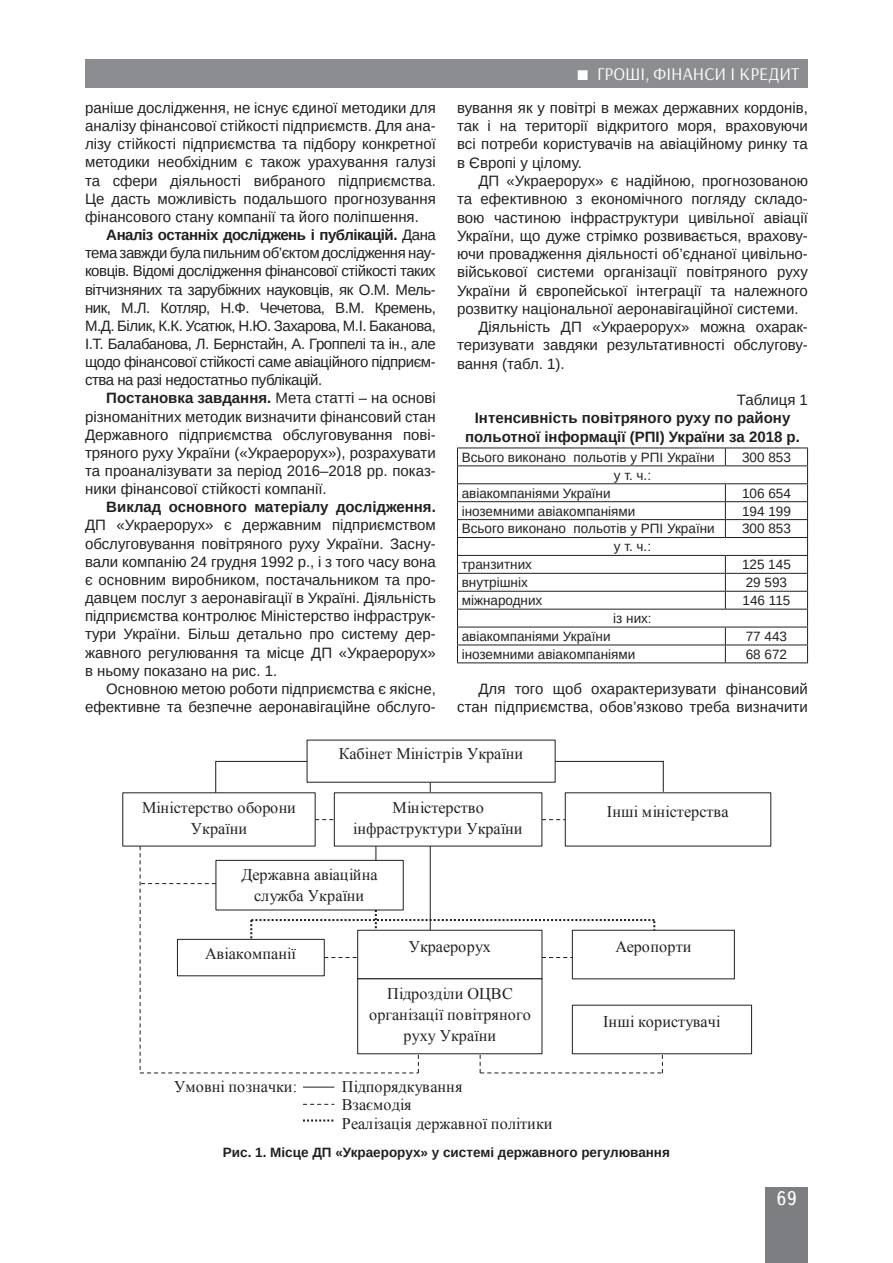
<style>
.page{position:relative;width:893px;height:1263px;background:#fff}
.page>*{position:absolute;margin:0;border:0;box-sizing:border-box;transform-origin:0 0}
.t1{font:19.5px "Ukrainian Text";color:#fff}
.t2{font:18px "Arsenal";color:#fff}
.t3{font:16.2px/18.6px "Times New Roman";color:#231f20;text-align:center}
.t4{font:15px/18.1px "Arimo";color:#231f20;text-align:justify}
.t5{font:700 15px/18.3px "Arimo";color:#231f20;text-align:center}
.t6{font:13.5px "Arimo";color:#231f20}
.t7{font:700 13.5px "Arimo";color:#231f20}
.s1{font-weight:700}
</style>
<div class="page">
<div style="left:765px;top:1187px;width:43px;height:76px;background:#7c7e81"></div>
<div style="left:85px;top:59px;width:723px;height:29px;background:#8b8d90"></div>
<hr style="left:457px;top:448px;width:268px;height:1px;background:#231f20">
<hr style="left:725px;top:448px;width:83px;height:1px;background:#231f20">
<svg style="left:725px;top:448px;width:1px;height:17px"></svg>
<hr style="left:457px;top:465px;width:268px;height:1px;background:#231f20">
<hr style="left:725px;top:465px;width:83px;height:1px;background:#231f20">
<hr style="left:457px;top:483px;width:268px;height:1px;background:#231f20">
<hr style="left:725px;top:483px;width:83px;height:1px;background:#231f20">
<hr style="left:457px;top:501px;width:268px;height:1px;background:#231f20">
<hr style="left:725px;top:501px;width:83px;height:1px;background:#231f20">
<hr style="left:457px;top:519px;width:268px;height:1px;background:#231f20">
<hr style="left:725px;top:519px;width:83px;height:1px;background:#231f20">
<svg style="left:725px;top:484px;width:1px;height:53px"></svg>
<hr style="left:457px;top:537px;width:268px;height:1px;background:#231f20">
<hr style="left:725px;top:537px;width:83px;height:1px;background:#231f20">
<hr style="left:457px;top:555px;width:268px;height:1px;background:#231f20">
<hr style="left:725px;top:555px;width:83px;height:1px;background:#231f20">
<hr style="left:457px;top:573px;width:268px;height:1px;background:#231f20">
<hr style="left:725px;top:573px;width:83px;height:1px;background:#231f20">
<hr style="left:457px;top:591px;width:268px;height:1px;background:#231f20">
<hr style="left:725px;top:591px;width:83px;height:1px;background:#231f20">
<svg style="left:725px;top:556px;width:1px;height:53px"></svg>
<hr style="left:457px;top:609px;width:268px;height:1px;background:#231f20">
<hr style="left:725px;top:609px;width:83px;height:1px;background:#231f20">
<hr style="left:457px;top:627px;width:268px;height:1px;background:#231f20">
<hr style="left:725px;top:627px;width:83px;height:1px;background:#231f20">
<hr style="left:457px;top:645px;width:268px;height:1px;background:#231f20">
<svg style="left:457px;top:448px;width:1px;height:214px"></svg>
<hr style="left:725px;top:645px;width:83px;height:1px;background:#231f20">
<svg style="left:725px;top:627px;width:1px;height:35px"></svg>
<svg style="left:807px;top:448px;width:1px;height:214px"></svg>
<hr style="left:457px;top:662px;width:268px;height:1px;background:#231f20">
<hr style="left:725px;top:662px;width:83px;height:1px;background:#231f20">
<img style="left:307px;top:745px;width:248px;height:32px">
<img style="left:123px;top:798px;width:192px;height:43px">
<img style="left:541px;top:798px;width:1px;height:43px">
<img style="left:770px;top:798px;width:1px;height:43px">
<div style="left:572px;top:930px;width:163px;height:49px;border:1px solid #231f20"></div>
<img style="left:733px;top:935px;width:1px;height:39px">
<hr style="left:216px;top:761px;width:91px;height:1px;background:#231f20">
<hr style="left:215px;top:761px;width:1px;height:32px;background:#231f20">
<hr style="left:555px;top:761px;width:108px;height:1px;background:#231f20">
<hr style="left:663px;top:761px;width:1px;height:31px;background:#231f20">
<svg style="left:315px;top:819px;width:19px;height:1px"></svg>
<svg style="left:542px;top:819px;width:23px;height:1px"></svg>
<svg style="left:140px;top:846px;width:523px;height:227px"></svg>
<hr style="left:303px;top:1086px;width:31px;height:1px;background:#231f20">
<svg style="left:303px;top:1104px;width:31px;height:1px"></svg>
<svg style="left:303px;top:1119px;width:31px;height:2px"></svg>
<p class="t4" style="left:85px;top:99px;width:352px">раніше дослідження, не існує єдиної методики для аналізу фінансової стійкості підприємств. Для ана&shy;лізу стійкості підприємства та підбору конкретної методики необхідним є також урахування галузі та сфери діяльності вибраного підприємства.<br>Це дасть можливість подальшого прогнозування фінансового стану компанії та його поліпшення.</p>
<p class="t4" style="left:85px;top:226px;width:352px;text-indent:21px"><span class="s1">Аналіз останніх досліджень і публікацій.</span> Дана тема завжди була пильним об’єктом дослідження нау&shy;ковців. Відомі дослідження фінансової стійкості таких вітчизняних та зарубіжних науковців, як О.М. Мель&shy;ник, М.Л. Котляр, Н.Ф. Чечетова, В.М. Кремень, М.Д. Білик, К.К. Усатюк, Н.Ю. Захарова, М.І. Баканова, І.Т. Балабанова, Л. Бернстайн, А. Гроппелі та ін., але щодо фінансової стійкості саме авіаційного підприєм&shy;ства на разі недостатньо публікацій.</p>
<p class="t4" style="left:85px;top:389px;width:352px;text-indent:21px"><span class="s1">Постановка завдання.</span> Мета статті – на основі різноманітних методик визначити фінансовий стан Державного підприємства обслуговування пові&shy;тряного руху України («Украерорух»), розрахувати та проаналізувати за період 2016–2018 рр. показ&shy;ники фінансової стійкості компанії.</p>
<p class="t5" style="left:106px;top:498px;width:331px">Виклад основного матеріалу дослідження.</p>
<p class="t4" style="left:85px;top:516px;width:352px">ДП «Украерорух» є державним підприємством обслуговування повітряного руху України. Засну&shy;вали компанію 24 грудня 1992 р., і з того часу вона є основним виробником, постачальником та про&shy;давцем послуг з аеронавігації в Україні. Діяльність підприємства контролює Міністерство інфраструк&shy;тури України. Більш детально про систему дер&shy;жавного регулювання та місце ДП «Украерорух» в ньому показано на рис. 1.</p>
<p class="t4" style="left:85px;top:680px;width:352px;text-align:right">Основною метою роботи підприємства є якісне, ефективне та безпечне аеронавігаційне обслуго-</p>
<p class="t2" style="left:597px;top:63px;width:204px">Гроші, фінанси і кредит</p>
<p class="t4" style="left:457px;top:99px;width:352px">вування як у повітрі в межах державних кордонів, так і на території відкритого моря, враховуючи всі потреби користувачів на авіаційному ринку та в Європі у цілому.</p>
<p class="t4" style="left:478px;top:172px;width:331px">ДП «Украерорух» є надійною, прогнозованою</p>
<p class="t4" style="left:457px;top:190px;width:352px">та ефективною з економічного погляду складо-</p>
<p class="t4" style="left:457px;top:208px;width:352px">вою частиною інфраструктури цивільної авіації</p>
<p class="t4" style="left:457px;top:227px;width:352px">України, що дуже стрімко розвивається, врахову-</p>
<p class="t4" style="left:457px;top:245px;width:352px">ючи провадження діяльності об’єднаної цивільно-</p>
<p class="t4" style="left:457px;top:263px;width:352px">військової системи організації повітряного руху</p>
<p class="t4" style="left:457px;top:281px;width:352px">України й європейської інтеграції та належного</p>
<p class="t4" style="left:457px;top:300px;width:343px">розвитку національної аеронавігаційної системи.</p>
<p class="t4" style="left:478px;top:318px;width:331px">Діяльність ДП «Украерорух» можна охарак-</p>
<p class="t4" style="left:457px;top:336px;width:352px">теризувати завдяки результативності обслугову-</p>
<p class="t4" style="left:457px;top:354px;width:109px">вання (табл. 1).</p>
<p class="t4" style="left:737px;top:391px;width:73px">Таблиця 1</p>
<p class="t5" style="left:465px;top:409px;width:336px">Інтенсивність повітряного руху по району польотної інформації (РПІ) України за 2018 р.</p>
<p class="t6" style="left:462px;top:449px;width:254px">Всього виконано польотів у РПІ України</p>
<p class="t6" style="left:742px;top:449px;width:50px">300 853</p>
<p class="t6" style="left:614px;top:466px;width:39px">у т. ч.:</p>
<p class="t6" style="left:462px;top:484px;width:150px">авіакомпаніями України</p>
<p class="t6" style="left:742px;top:484px;width:50px">106 654</p>
<p class="t6" style="left:462px;top:502px;width:175px">іноземними авіакомпаніями</p>
<p class="t6" style="left:742px;top:502px;width:50px">194 199</p>
<p class="t6" style="left:462px;top:520px;width:254px">Всього виконано польотів у РПІ України</p>
<p class="t6" style="left:742px;top:520px;width:50px">300 853</p>
<p class="t6" style="left:614px;top:538px;width:39px">у т. ч.:</p>
<p class="t6" style="left:462px;top:556px;width:72px">транзитних</p>
<p class="t6" style="left:742px;top:556px;width:50px">125 145</p>
<p class="t6" style="left:462px;top:574px;width:68px">внутрішніх</p>
<p class="t6" style="left:746px;top:574px;width:43px">29 593</p>
<p class="t6" style="left:462px;top:592px;width:82px">міжнародних</p>
<p class="t6" style="left:742px;top:592px;width:49px">146 115</p>
<p class="t6" style="left:613px;top:610px;width:40px">із них:</p>
<p class="t6" style="left:462px;top:628px;width:150px">авіакомпаніями України</p>
<p class="t6" style="left:746px;top:628px;width:43px">77 443</p>
<p class="t6" style="left:462px;top:645px;width:175px">іноземними авіакомпаніями</p>
<p class="t6" style="left:746px;top:645px;width:43px">68 672</p>
<p class="t4" style="left:457px;top:679px;width:352px;text-align:right">Для того щоб охарактеризувати фінансовий стан підприємства, обов’язково треба визначити</p>
<p class="t3" style="left:339px;top:744px;width:186px">Кабінет Міністрів України</p>
<p class="t3" style="left:142px;top:796px;width:155px;line-height:21px">Міністерство оборони<br>України</p>
<p class="t3" style="left:353px;top:796px;width:171px;line-height:21px">Міністерство інфраструктури України</p>
<p class="t3" style="left:607px;top:802px;width:123px">Інші міністерства</p>
<p class="t3" style="left:241px;top:864px;width:138px;line-height:21.5px">Державна авіаційна служба України</p>
<p class="t3" style="left:205px;top:944px;width:92px">Авіакомпанії</p>
<p class="t3" style="left:409px;top:937px;width:84px">Украерорух</p>
<p class="t3" style="left:369px;top:982px;width:163px;line-height:21.1px">Підрозділи ОЦВС організації повітряного руху України</p>
<p class="t3" style="left:174px;top:1077px;width:125px">Умовні позначки:</p>
<p class="t3" style="left:342px;top:1077px;width:212px;text-align:left">Підпорядкування<br>Взаємодія<br>Реалізація державної політики</p>
<p class="t3" style="left:615px;top:937px;width:78px">Аеропорти</p>
<p class="t3" style="left:603px;top:1012px;width:119px">Інші користувачі</p>
<p class="t7" style="left:223px;top:1143px;width:449px">Рис. 1. Місце ДП «Украерорух» у системі державного регулювання</p>
<h1 class="t1" style="left:776px;top:1188px;width:22px">69</h1>
</div>
